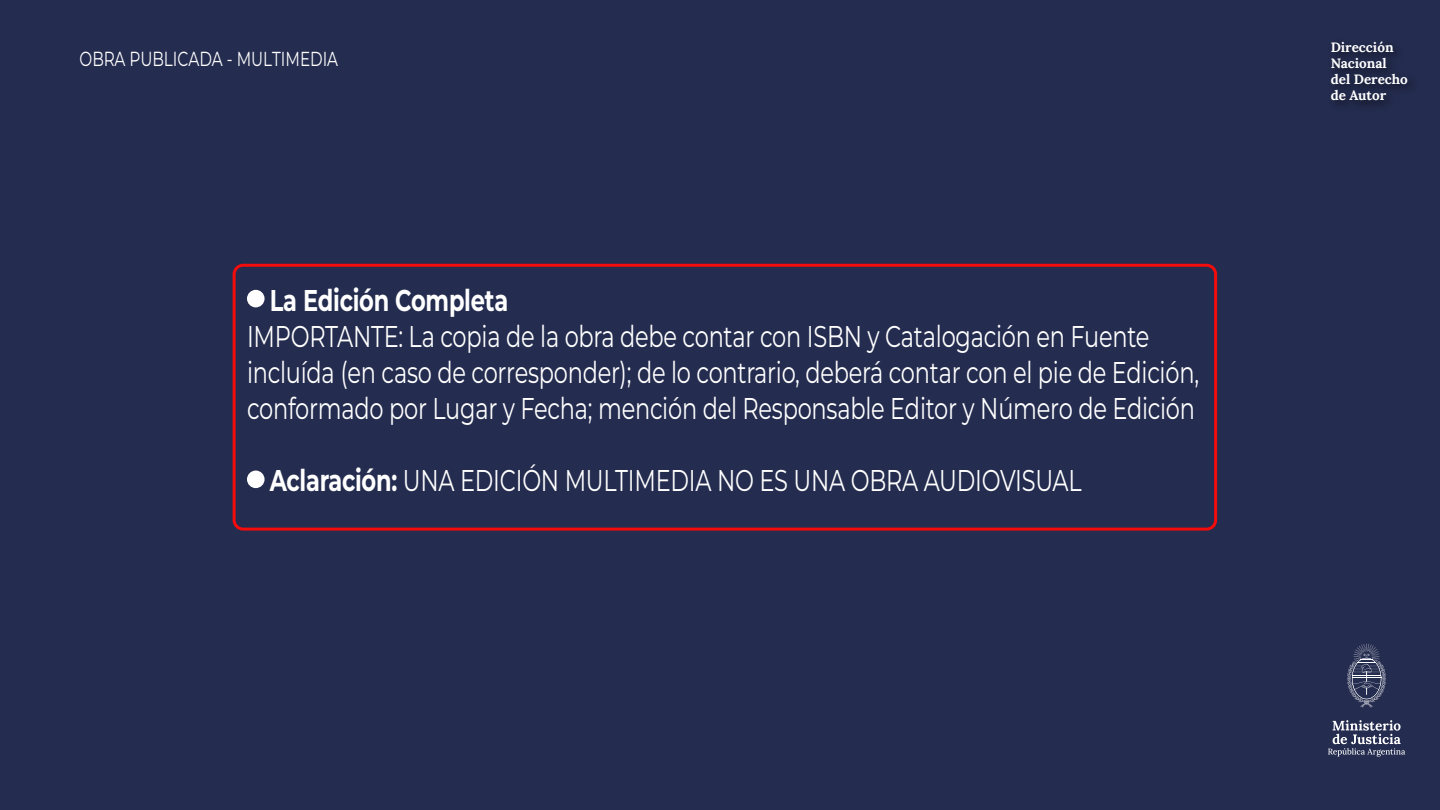
<style>
.page{position:relative;width:1440px;height:810px;background:#242c4f}
.page>*{position:absolute;margin:0;border:0;box-sizing:border-box;transform-origin:0 0}
.t1{font:30px/36px "Montserrat";letter-spacing:-.01em;color:#fff;scale:.75 1}
.t2{font:700 30px "Montserrat";letter-spacing:-.01em;color:#fff;scale:.75 1}
.t3{font:20.33px "Montserrat";color:#fff;scale:.75 1}
.t4{font:700 13.5px/16.2px "Lora";color:#fff}
.s1{font-size:20.25px}
.s2{font-weight:700}
</style>
<div class="page">
<div style="left:247px;top:290px;width:18px;height:17px;background:#fff;border-radius:50%"></div>
<div style="left:247px;top:471px;width:18px;height:17px;background:#fff;border-radius:50%"></div>
<div style="left:233px;top:264px;width:984px;height:267px;border:3px solid #f40b0b;border-radius:9px"></div>
<svg style="left:1328px;top:720px;width:77px;height:37px"></svg>
<svg style="left:1347px;top:644px;width:39px;height:64px"></svg>
<p class="t3" style="left:80px;top:45px;width:346px">OBRA PUBLICADA - <span class="s1">MULTIMEDIA</span></p>
<p class="t2" style="left:270px;top:279px;width:319px">La Edición Completa</p>
<p class="t1" style="left:247px;top:318px;width:1271px">IMPORTANTE: La copia de la obra debe contar con ISBN y Catalogación en Fuente incluída (en caso de corresponder); de lo contrario, deberá contar con el pie de Edición, conformado por Lugar y Fecha; mención del Responsable Editor y Número de Edición</p>
<p class="t1" style="left:270px;top:462px;width:1084px"><span class="s2">Aclaración:</span> UNA EDICIÓN MULTIMEDIA NO ES UNA OBRA AUDIOVISUAL</p>
<p class="t4" style="left:1331px;top:38px;width:79px">Dirección<br>Nacional del Derecho de Autor</p>
</div>
